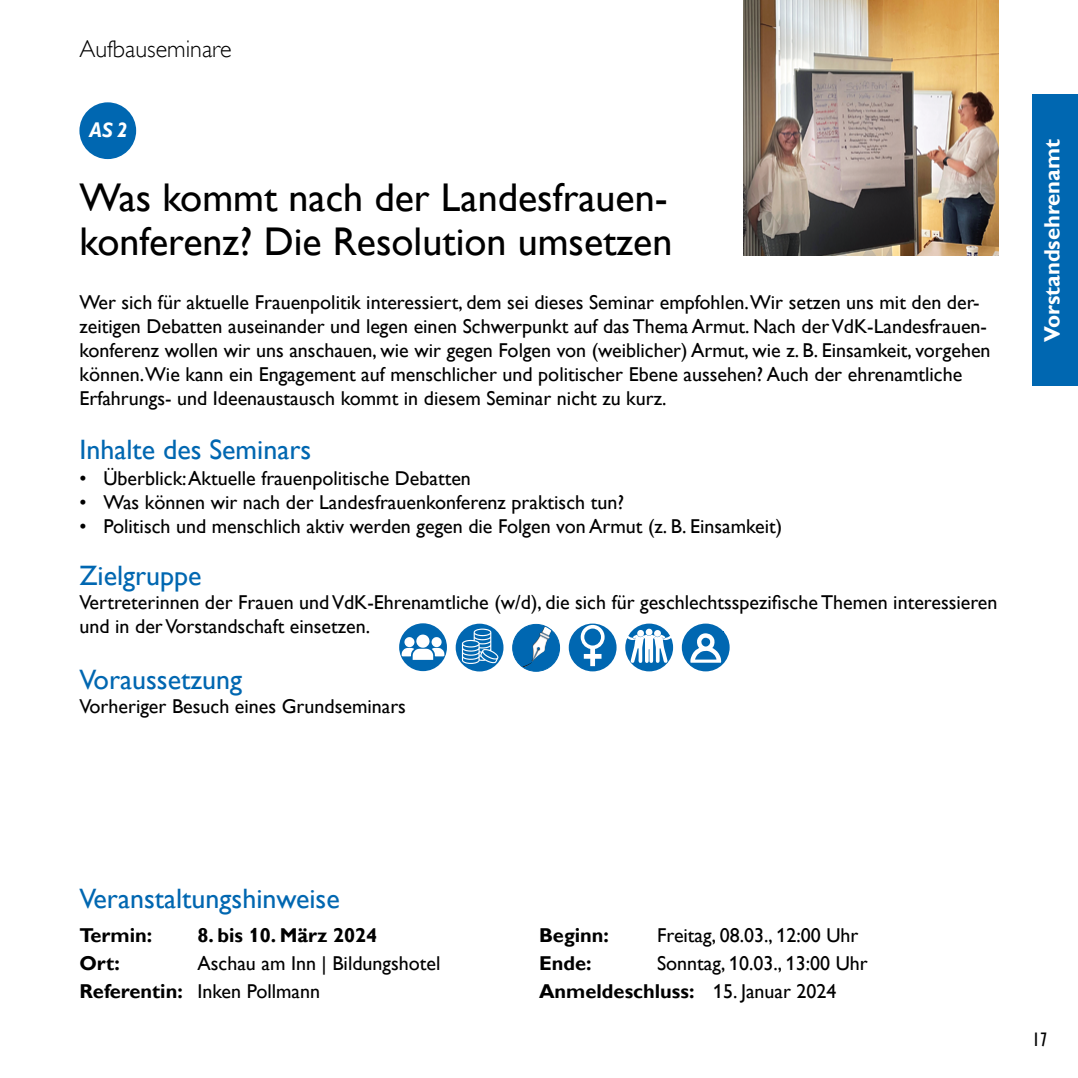
<style>
.page{position:relative;width:1078px;height:1078px;background:#fff}
.page>*{position:absolute;margin:0;border:0;box-sizing:border-box;transform-origin:0 0}
.t1{font:40px/44px "Gill Alt One";color:#000}
.t2{font:28px "Gill Alt One";color:#0067b1}
.t3{font:300 24px "Gill Alt One";color:#000}
.t4{font:700 22px "Gill Alt One";color:#fff}
.t5{font:italic 700 20.8px "Gill Alt One";color:#fff}
.t6{font:20px/24px "Gill Alt One";color:#000}
.t7{font:700 20px "Gill Alt One";color:#000}
.t8{font:condensed 20px "Gill Sans";color:#000}
.s1{font-weight:700}
</style>
<div class="page">
<img style="left:743px;top:0;width:255px;height:255px">
<div style="left:79px;top:102px;width:57px;height:57px;background:#0067b1;border-radius:50%"></div>
<div style="left:1032px;top:95px;width:45px;height:291px;background:#0067b1"></div>
<div style="left:568px;top:623px;width:48px;height:48px;background:#0067b1;border-radius:50%"></div>
<svg style="left:580px;top:624px;width:24px;height:42px"></svg>
<div style="left:399px;top:623px;width:48px;height:48px;background:#0067b1;border-radius:50%"></div>
<img style="left:401px;top:634px;width:43px;height:25px">
<svg style="left:455px;top:623px;width:48px;height:48px"></svg>
<img style="left:462px;top:628px;width:36px;height:36px">
<div style="left:512px;top:624px;width:47px;height:47px;background:#0067b1;border-radius:50%"></div>
<img style="left:522px;top:626px;width:29px;height:41px">
<div style="left:512px;top:623px;width:48px;height:48px;border:1px solid #0067b1;border-radius:50%"></div>
<svg style="left:625px;top:623px;width:48px;height:48px"></svg>
<img style="left:626px;top:628px;width:35px;height:35px">
<svg style="left:681px;top:623px;width:48px;height:48px"></svg>
<div style="left:688px;top:630px;width:35px;height:32px;background:#0067b1"></div>
<img style="left:690px;top:633px;width:31px;height:29px">
<p class="t3" style="left:79px;top:35px;width:154px">Aufbauseminare</p>
<p class="t5" style="left:89px;top:118px;width:40px">AS 2</p>
<h1 class="t1" style="left:79px;top:175px;width:594px">Was kommt nach der Landesfrauen&shy;konferenz? Die Resolution umsetzen</h1>
<p class="t6" style="left:79px;top:290px;width:912px">Wer sich für aktuelle Frauenpolitik interessiert, dem sei dieses Seminar empfohlen.Wir setzen uns mit den der&shy;zeitigen Debatten auseinander und legen einen Schwerpunkt auf das Thema Armut. Nach der VdK-Landesfrauen&shy;konferenz wollen wir uns anschauen, wie wir gegen Folgen von (weiblicher) Armut, wie z. B. Einsamkeit, vorgehen können.Wie kann ein Engagement auf menschlicher und politischer Ebene aussehen? Auch der ehrenamtliche Erfahrungs- und Ideenaustausch kommt in diesem Seminar nicht zu kurz.</p>
<h2 class="t2" style="left:79px;top:433px;width:233px">Inhalte des Seminars</h2>
<p class="t6" style="left:79px;top:466px;width:393px">• Überblick: Aktuelle frauenpolitische Debatten</p>
<p class="t6" style="left:79px;top:490px;width:546px">• Was können wir nach der Landesfrauenkonferenz praktisch tun?</p>
<p class="t6" style="left:79px;top:514px;width:704px">• Politisch und menschlich aktiv werden gegen die Folgen von Armut (z. B. Einsamkeit)</p>
<h2 class="t2" style="left:79px;top:559px;width:124px">Zielgruppe</h2>
<p class="t6" style="left:79px;top:590px;width:919px">Vertreterinnen der Frauen und VdK-Ehrenamtliche (w/d), die sich für geschlechtsspezifische Themen interessieren und in der Vorstandschaft einsetzen.</p>
<h2 class="t2" style="left:79px;top:663px;width:164px">Voraussetzung</h2>
<p class="t6" style="left:79px;top:694px;width:328px">Vorheriger Besuch eines Grundseminars</p>
<p class="t4" style="left:1039px;top:342px;width:204px;rotate:-90deg">Vorstandsehrenamt</p>
<h2 class="t2" style="left:79px;top:881px;width:262px">Veranstaltungshinweise</h2>
<p class="t7" style="left:79px;top:923px;width:74px">Termin:</p>
<p class="t7" style="left:197px;top:923px;width:181px">8. bis 10. März 2024</p>
<p class="t7" style="left:79px;top:951px;width:42px">Ort:</p>
<p class="t6" style="left:79px;top:948px;width:362px;line-height:28px;text-indent:118px">Aschau am Inn | Bildungshotel<br><span class="s1">Referentin:</span> Inken Pollmann</p>
<p class="t7" style="left:539px;top:923px;width:71px">Beginn:</p>
<p class="t6" style="left:657px;top:922px;width:203px">Freitag, 08.03., 12:00 Uhr</p>
<p class="t7" style="left:539px;top:951px;width:54px">Ende:</p>
<p class="t6" style="left:539px;top:948px;width:330px;line-height:28px;text-indent:118px">Sonntag, 10.03., 13:00 Uhr<br><span class="s1">Anmeldeschluss:</span> 15. Januar 2024</p>
<p class="t8" style="left:1032px;top:1027px;width:16px">17</p>
</div>
